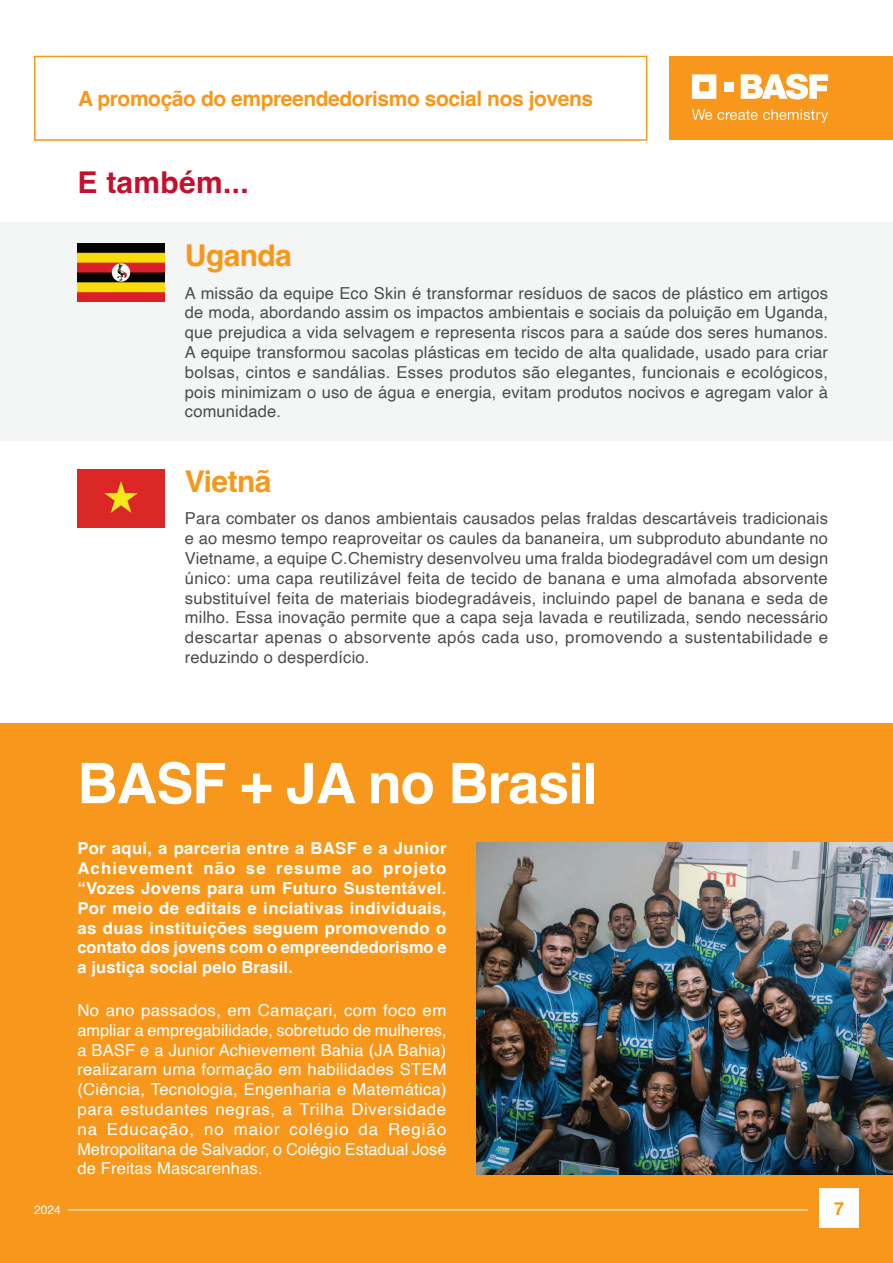
<style>
.page{position:relative;width:893px;height:1263px;background:#fff}
.page>*{position:absolute;margin:0;border:0;box-sizing:border-box;transform-origin:0 0}
.t1{font:700 55.95px "Helvetica";letter-spacing:-.02em;color:#fff}
.t2{font:700 30px "Helvetica";letter-spacing:-.02em;color:#f7981d}
.t3{font:700 30px "Helvetica";letter-spacing:.01em;color:#c3102e}
.t4{font:700 21px "Helvetica";letter-spacing:-.02em;color:#f7981d}
.t5{font:700 18px "Helvetica";color:#f7981d}
.t6{font:16.5px/19.8px "Helvetica";letter-spacing:.01em;color:#4b4c4d;text-align:justify}
.t7{font:16.5px/19.8px "Helvetica";color:#fff;text-align:justify}
.t8{font:700 16.5px/19.8px "Helvetica";letter-spacing:.005em;color:#fff;text-align:justify}
.t9{font:12px "Helvetica";color:#fff}
</style>
<div class="page">
<div style="left:669px;top:56px;width:224px;height:84px;background:#f7981d"></div>
<svg style="left:692px;top:74px;width:24px;height:25px"></svg>
<div style="left:724px;top:82px;width:9px;height:9px;background:#fff"></div>
<svg style="left:741px;top:74px;width:87px;height:25px"></svg>
<svg style="left:692px;top:109px;width:136px;height:14px"></svg>
<div style="left:34px;top:56px;width:613px;height:85px;border:2px solid #f7981d"></div>
<div style="left:0;top:723px;width:893px;height:540px;background:#f7981d"></div>
<div style="left:0;top:222px;width:893px;height:218px;background:#f4f5f5"></div>
<img style="left:77px;top:244px;width:87px;height:57px">
<img style="left:77px;top:469px;width:87px;height:58px">
<div style="left:819px;top:1188px;width:40px;height:40px;background:#fff"></div>
<img style="left:477px;top:842px;width:416px;height:332px">
<hr style="left:68px;top:1209px;width:740px;height:1px;background:#fff">
<p class="t4" style="left:78px;top:86px;width:517px">A promoção do empreendedorismo social nos jovens</p>
<h2 class="t3" style="left:77px;top:164px;width:173px">E também...</h2>
<h2 class="t2" style="left:185px;top:237px;width:109px">Uganda</h2>
<p class="t6" style="left:185px;top:283px;width:645px">A missão da equipe Eco Skin é transformar resíduos de sacos de plástico em artigos de moda, abordando assim os impactos ambientais e sociais da poluição em Uganda, que prejudica a vida selvagem e representa riscos para a saúde dos seres humanos.<br>A equipe transformou sacolas plásticas em tecido de alta qualidade, usado para criar bolsas, cintos e sandálias. Esses produtos são elegantes, funcionais e ecológicos, pois minimizam o uso de água e energia, evitam produtos nocivos e agregam valor à comunidade.</p>
<h2 class="t2" style="left:185px;top:463px;width:88px">Vietnã</h2>
<p class="t6" style="left:185px;top:509px;width:645px">Para combater os danos ambientais causados pelas fraldas descartáveis tradicionais e ao mesmo tempo reaproveitar os caules da bananeira, um subproduto abundante no Vietname, a equipe C.Chemistry desenvolveu uma fralda biodegradável com um design único: uma capa reutilizável feita de tecido de banana e uma almofada absorvente substituível feita de materiais biodegradáveis, incluindo papel de banana e seda de milho. Essa inovação permite que a capa seja lavada e reutilizada, sendo necessário descartar apenas o absorvente após cada uso, promovendo a sustentabilidade e reduzindo o desperdício.</p>
<p class="t9" style="left:34px;top:1200px;width:28px">2024</p>
<h1 class="t1" style="left:77px;top:749px;width:522px">BASF + JA no Brasil</h1>
<p class="t8" style="left:77px;top:840px;width:371px">Por aqui, a parceria entre a BASF e a Junior Achievement não se resume ao projeto “Vozes Jovens para um Futuro Sustentável.<br>Por meio de editais e inciativas individuais, as duas instituições seguem promovendo o contato dos jovens com o empreendedorismo e a justiça social pelo Brasil.</p>
<p class="t7" style="left:77px;top:1001px;width:371px">No ano passados, em Camaçari, com foco em ampliar a empregabilidade, sobretudo de mulheres, a BASF e a Junior Achievement Bahia (JA Bahia) realizaram uma formação em habilidades STEM (Ciência, Tecnologia, Engenharia e Matemática) para estudantes negras, a Trilha Diversidade na Educação, no maior colégio da Região Metropolitana de Salvador, o Colégio Estadual José de Freitas Mascarenhas.</p>
<p class="t5" style="left:834px;top:1197px;width:12px">7</p>
</div>
